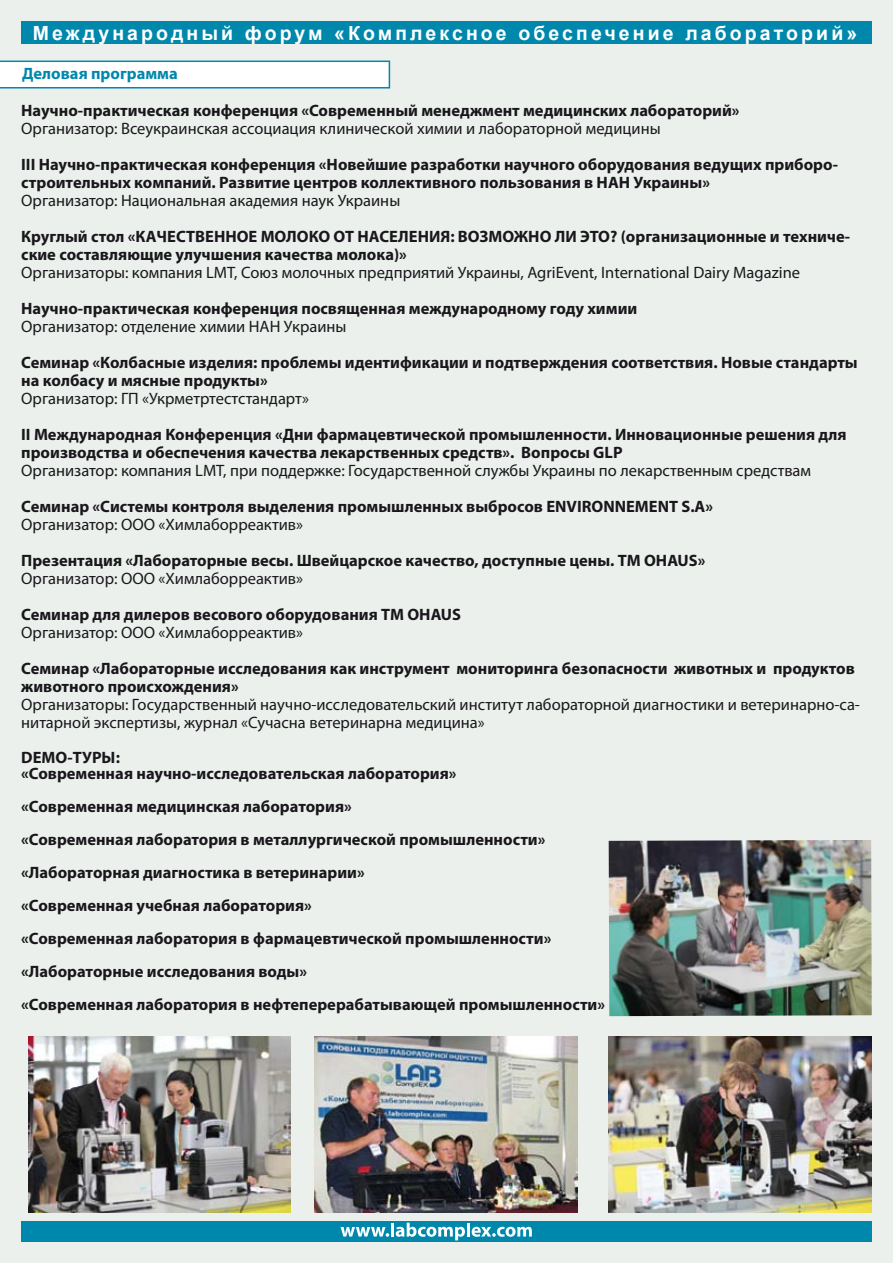
<style>
.page{position:relative;width:893px;height:1263px;background:#ebf0ec}
.page>*{position:absolute;margin:0;border:0;box-sizing:border-box;transform-origin:0 0}
.t1{font:700 19.5px "Arial";letter-spacing:.16em;color:#fff}
.t2{font:700 16.5px/33px "Myriad Pro";color:#1a171c}
.t3{font:16.5px/18px "Myriad Pro";color:#1a171c}
.t4{font:700 16.5px "Myriad Pro";color:#0088ac}
</style>
<div class="page">
<div style="left:21px;top:21px;width:851px;height:22px;background:#0088ac"></div>
<div style="left:21px;top:1221px;width:851px;height:21px;background:#0088ac"></div>
<svg style="left:0;top:61px;width:390px;height:28px;background:#e7f3f6"></svg>
<svg style="left:341px;top:1223px;width:191px;height:17px"></svg>
<img style="left:28px;top:1037px;width:263px;height:175px">
<img style="left:609px;top:1037px;width:262px;height:175px">
<img style="left:315px;top:1037px;width:263px;height:175px">
<img style="left:609px;top:840px;width:263px;height:176px">
<p class="t1" style="left:33px;top:20px;width:826px">Международный форум «Комплексное обеспечение лабораторий»</p>
<p class="t4" style="left:22px;top:63px;width:157px">Деловая программа</p>
<p class="t2" style="left:21px;top:93px;width:720px">Научно-практическая конференция «Современный менеджмент медицинских лабораторий»</p>
<p class="t3" style="left:21px;top:119px;width:641px">Организатор: Всеукраинская ассоциация клинической химии и лабораторной медицины</p>
<p class="t2" style="left:21px;top:155px;width:818px;line-height:18px">III Научно-практическая конференция «Новейшие разработки научного оборудования ведущих приборо&shy;строительных компаний. Развитие центров коллективного пользования в НАН Украины»</p>
<p class="t3" style="left:21px;top:191px;width:381px">Организатор: Национальная академия наук Украины</p>
<p class="t2" style="left:21px;top:227px;width:830px;line-height:18px">Круглый стол «КАЧЕСТВЕННОЕ МОЛОКО ОТ НАСЕЛЕНИЯ: ВОЗМОЖНО ЛИ ЭТО? (организационные и техниче&shy;ские составляющие улучшения качества молока)»</p>
<p class="t3" style="left:21px;top:263px;width:780px">Организаторы: компания LMT, Союз молочных предприятий Украины, AgriEvent, International Dairy Magazine</p>
<p class="t2" style="left:21px;top:291px;width:618px">Научно-практическая конференция посвященная международному году химии</p>
<p class="t3" style="left:21px;top:317px;width:327px">Организатор: отделение химии НАН Украины</p>
<p class="t2" style="left:21px;top:353px;width:838px;line-height:18px">Семинар «Колбасные изделия: проблемы идентификации и подтверждения соответствия. Новые стандарты на колбасу и мясные продукты»</p>
<p class="t3" style="left:21px;top:389px;width:289px">Организатор: ГП «Укрметртестстандарт»</p>
<p class="t2" style="left:21px;top:425px;width:827px;line-height:18px">II Международная Конференция «Дни фармацевтической промышленности. Инновационные решения для производства и обеспечения качества лекарственных средств». Вопросы GLP</p>
<p class="t3" style="left:21px;top:461px;width:791px">Организатор: компания LMT, при поддержке: Государственной службы Украины по лекарственным средствам</p>
<p class="t2" style="left:21px;top:489px;width:693px">Семинар «Системы контроля выделения промышленных выбросов ENVIRONNEMENT S.A»</p>
<p class="t3" style="left:21px;top:515px;width:283px">Организатор: ООО «Химлаборреактив»</p>
<p class="t2" style="left:21px;top:543px;width:686px">Презентация «Лабораторные весы. Швейцарское качество, доступные цены. ТМ OHAUS»</p>
<p class="t3" style="left:21px;top:569px;width:283px">Организатор: ООО «Химлаборреактив»</p>
<p class="t2" style="left:21px;top:597px;width:441px">Семинар для дилеров весового оборудования ТМ OHAUS</p>
<p class="t3" style="left:21px;top:623px;width:283px">Организатор: ООО «Химлаборреактив»</p>
<p class="t2" style="left:21px;top:659px;width:835px;line-height:18px">Семинар «Лабораторные исследования как инструмент мониторинга безопасности животных и продуктов животного происхождения»</p>
<p class="t3" style="left:21px;top:695px;width:840px">Организаторы: Государственный научно-исследовательский институт лабораторной диагностики и ветеринарно-са&shy;нитарной экспертизы, журнал «Сучасна ветеринарна медицина»</p>
<p class="t2" style="left:21px;top:748px;width:437px;line-height:16.5px">DEMO-ТУРЫ:<br>«Современная научно-исследовательская лаборатория»</p>
<p class="t2" style="left:21px;top:789px;width:585px">«Современная медицинская лаборатория»<br>«Современная лаборатория в металлургической промышленности» «Лабораторная диагностика в ветеринарии»<br>«Современная учебная лаборатория»<br>«Современная лаборатория в фармацевтической промышленности» «Лабораторные исследования воды»<br>«Современная лаборатория в нефтеперерабатывающей промышленности»</p>
</div>
